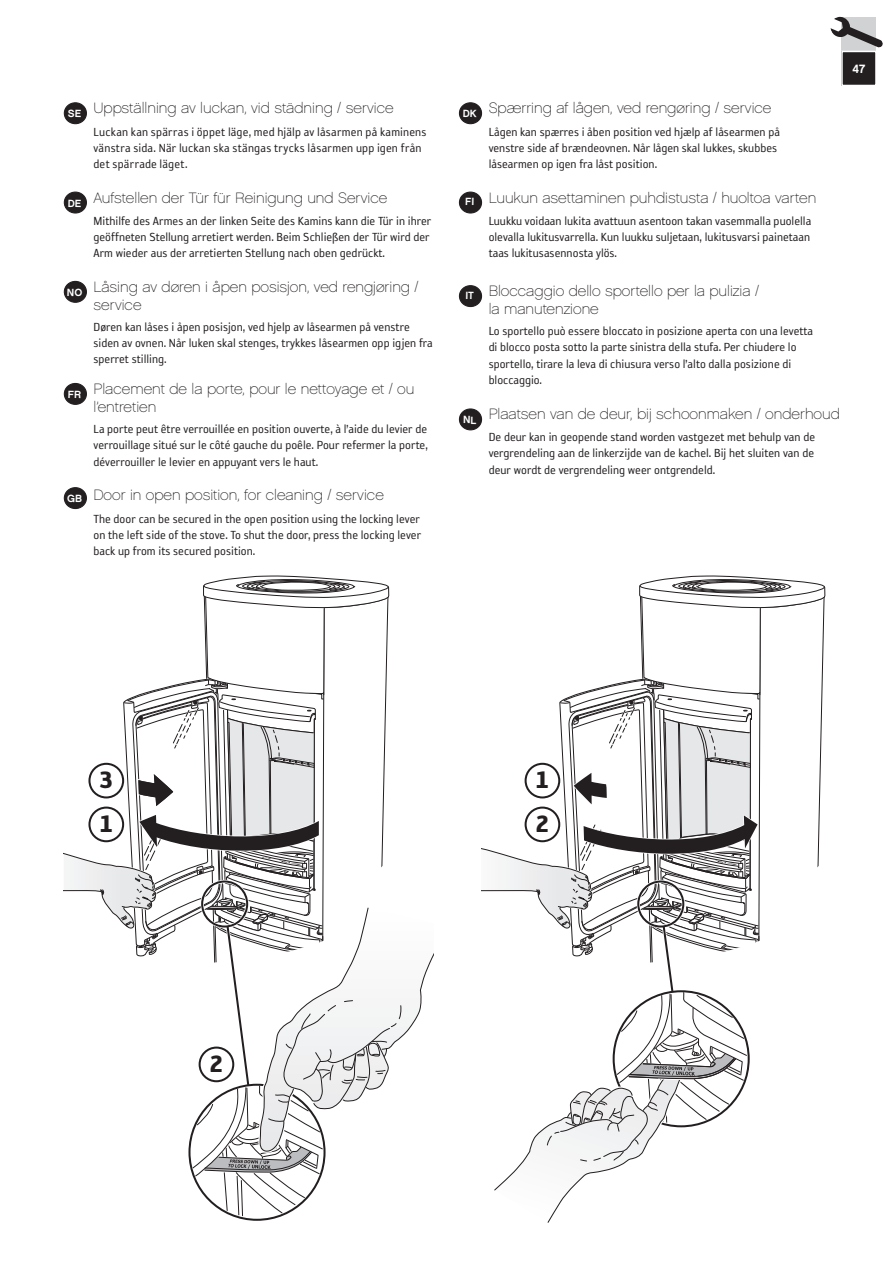
<style>
.page{position:relative;width:893px;height:1263px;background:#fff}
.page>*{position:absolute;margin:0;border:0;box-sizing:border-box;transform-origin:0 0}
.t1{font:27px "Reykjavik One OT D Gauge";color:#231f20}
.t2{font:15px/18px "Chalet Paris Nineteen Sixty";color:#231f20}
.t3{font:13.5px/16.2px "Reykjavik One OT A Gauge";color:#231f20}
.t4{font:12px "Chalet New York Nineteen Sixty";color:#fff}
</style>
<div class="page">
<div style="left:842px;top:17px;width:34px;height:68px;background:linear-gradient(to right,#d1d2d4,#d1d2d4)"></div>
<div style="left:842px;top:51px;width:34px;height:34px;background:#231f20"></div>
<div style="left:841px;top:51px;width:36px;height:35px;border:2px solid #fff"></div>
<svg style="left:64px;top:575px;width:370px;height:642px"></svg>
<svg style="left:481px;top:575px;width:345px;height:648px"></svg>
<svg style="left:830px;top:17px;width:53px;height:31px"></svg>
<div style="left:64px;top:103px;width:23px;height:21px;background:#231f20;border-radius:50%"></div>
<div style="left:64px;top:102px;width:23px;height:22px;border:1px solid #231f20;border-radius:50%"></div>
<div style="left:64px;top:192px;width:23px;height:21px;background:#231f20;border-radius:50%"></div>
<div style="left:64px;top:191px;width:23px;height:23px;border:1px solid #231f20;border-radius:50%"></div>
<div style="left:64px;top:281px;width:23px;height:21px;background:#231f20;border-radius:50%"></div>
<div style="left:64px;top:281px;width:23px;height:22px;border:1px solid #231f20;border-radius:50%"></div>
<div style="left:64px;top:383px;width:23px;height:21px;background:#231f20;border-radius:50%"></div>
<div style="left:64px;top:383px;width:23px;height:22px;border:1px solid #231f20;border-radius:50%"></div>
<div style="left:64px;top:487px;width:23px;height:22px;background:#231f20;border-radius:50%"></div>
<div style="left:64px;top:487px;width:23px;height:22px;border:1px solid #231f20;border-radius:50%"></div>
<div style="left:459px;top:103px;width:23px;height:21px;background:#231f20;border-radius:50%"></div>
<div style="left:459px;top:102px;width:23px;height:22px;border:1px solid #231f20;border-radius:50%"></div>
<div style="left:459px;top:192px;width:23px;height:21px;background:#231f20;border-radius:50%"></div>
<div style="left:459px;top:191px;width:23px;height:23px;border:1px solid #231f20;border-radius:50%"></div>
<div style="left:459px;top:286px;width:23px;height:21px;background:#231f20;border-radius:50%"></div>
<div style="left:459px;top:285px;width:23px;height:22px;border:1px solid #231f20;border-radius:50%"></div>
<div style="left:459px;top:409px;width:23px;height:21px;background:#231f20;border-radius:50%"></div>
<div style="left:459px;top:408px;width:23px;height:22px;border:1px solid #231f20;border-radius:50%"></div>
<p class="t2" style="left:94px;top:99px;width:302px">Uppställning av luckan, vid städning / service</p>
<p class="t3" style="left:94px;top:124px;width:335px">Luckan kan spärras i öppet läge, med hjälp av låsarmen på kaminens vänstra sida. När luckan ska stängas trycks låsarmen upp igen från det spärrade läget.</p>
<p class="t2" style="left:94px;top:189px;width:295px">Aufstellen der Tür für Reinigung und Service</p>
<p class="t3" style="left:94px;top:213px;width:339px">Mithilfe des Armes an der linken Seite des Kamins kann die Tür in ihrer geöffneten Stellung arretiert werden. Beim Schließen der Tür wird der<br>Arm wieder aus der arretierten Stellung nach oben gedrückt.</p>
<p class="t2" style="left:94px;top:278px;width:327px">Låsing av døren i åpen posisjon, ved rengjøring / service</p>
<p class="t3" style="left:94px;top:319px;width:341px">Døren kan låses i åpen posisjon, ved hjelp av låsearmen på venstre siden av ovnen. Når luken skal stenges, trykkes låsearmen opp igjen fra sperret stilling.</p>
<p class="t2" style="left:94px;top:380px;width:322px">Placement de la porte, pour le nettoyage et / ou l’entretien</p>
<p class="t3" style="left:94px;top:421px;width:336px;text-align:justify">La porte peut être verrouillée en position ouverte, à l’aide du levier de verrouillage situé sur le côté gauche du poêle. Pour refermer la porte, déverrouiller le levier en appuyant vers le haut.</p>
<p class="t2" style="left:94px;top:486px;width:292px">Door in open position, for cleaning / service</p>
<p class="t3" style="left:94px;top:510px;width:329px;text-align:justify">The door can be secured in the open position using the locking lever on the left side of the stove. To shut the door, press the locking lever back up from its secured position.</p>
<p class="t2" style="left:489px;top:99px;width:284px">Spærring af lågen, ved rengøring / service</p>
<p class="t3" style="left:489px;top:124px;width:293px">Lågen kan spærres i åben position ved hjælp af låsearmen på venstre side af brændeovnen. Når lågen skal lukkes, skubbes låsearmen op igen fra låst position.</p>
<p class="t2" style="left:489px;top:189px;width:329px">Luukun asettaminen puhdistusta / huoltoa varten</p>
<p class="t3" style="left:489px;top:213px;width:324px;text-align:justify">Luukku voidaan lukita avattuun asentoon takan vasemmalla puolella olevalla lukitusvarrella. Kun luukku suljetaan, lukitusvarsi painetaan taas lukitusasennosta ylös.</p>
<p class="t2" style="left:489px;top:282px;width:272px">Bloccaggio dello sportello per la pulizia / la manutenzione</p>
<p class="t3" style="left:489px;top:323px;width:326px">Lo sportello può essere bloccato in posizione aperta con una levetta di blocco posta sotto la parte sinistra della stufa. Per chiudere lo sportello, tirare la leva di chiusura verso l’alto dalla posizione di bloccaggio.</p>
<p class="t2" style="left:489px;top:405px;width:353px">Plaatsen van de deur, bij schoonmaken / onderhoud</p>
<p class="t3" style="left:489px;top:429px;width:328px;text-align:justify">De deur kan in geopende stand worden vastgezet met behulp van de vergrendeling aan de linkerzijde van de kachel. Bij het sluiten van de deur wordt de vergrendeling weer ontgrendeld.</p>
<p class="t4" style="left:852px;top:61px;width:14px">47</p>
<h1 class="t1" style="left:99px;top:766px;width:15px">3</h1>
<h1 class="t1" style="left:99px;top:809px;width:15px">1</h1>
<h1 class="t1" style="left:535px;top:766px;width:15px">1</h1>
<h1 class="t1" style="left:535px;top:809px;width:15px">2</h1>
<h1 class="t1" style="left:210px;top:1049px;width:15px">2</h1>
</div>
